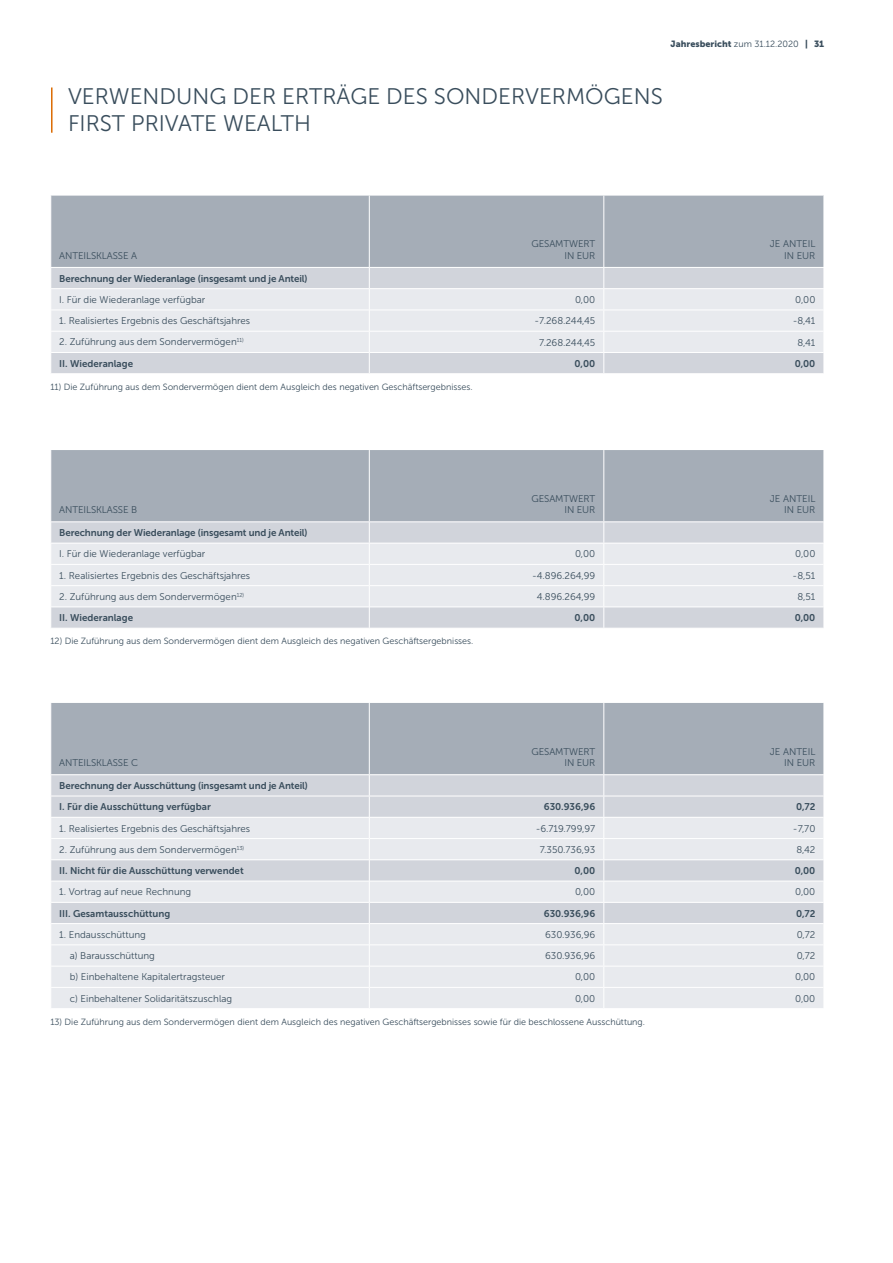
<style>
.page{position:relative;width:893px;height:1263px;background:#fff}
.page>*{position:absolute;margin:0;border:0;box-sizing:border-box;transform-origin:0 0}
.t1{font:22.5px/27px "Museo Sans 300";color:#394d5c}
.t2{font:9.75px/11.7px "Museo Sans 300";color:#394d5c;text-align:right}
.t3{font:9.75px/21.3px "Museo Sans 700";letter-spacing:-.01em;color:#394d5c}
.t4{font:9px "Museo Sans 300";color:#394d5c}
.t5{font:9px "Museo Sans 900";color:#394d5c}
.s1{font-family:"Museo Sans 300"}
</style>
<div class="page">
<hr style="left:51px;top:87px;width:2px;height:46px;background:#dc6b02">
<div style="left:51px;top:196px;width:772px;height:71px;background:#a5adb7"></div>
<div style="left:51px;top:268px;width:772px;height:105px;background:#d1d4db"></div>
<div style="left:51px;top:289px;width:772px;height:63px;background:#e8eaee"></div>
<hr style="left:50px;top:288px;width:319px;height:1px;background:#fff">
<hr style="left:369px;top:288px;width:235px;height:1px;background:#fff">
<hr style="left:370px;top:310px;width:234px;height:1px;background:#fff">
<hr style="left:370px;top:331px;width:234px;height:1px;background:#fff">
<hr style="left:370px;top:352px;width:234px;height:1px;background:#fff">
<hr style="left:51px;top:310px;width:318px;height:1px;background:#fff">
<hr style="left:51px;top:331px;width:318px;height:1px;background:#fff">
<hr style="left:51px;top:352px;width:318px;height:1px;background:#fff">
<hr style="left:604px;top:310px;width:219px;height:1px;background:#fff">
<hr style="left:604px;top:331px;width:219px;height:1px;background:#fff">
<hr style="left:604px;top:352px;width:219px;height:1px;background:#fff">
<hr style="left:604px;top:288px;width:220px;height:1px;background:#fff">
<svg style="left:823px;top:268px;width:1px;height:105px"></svg>
<hr style="left:369px;top:196px;width:1px;height:71px;background:#fff">
<svg style="left:369px;top:268px;width:1px;height:105px"></svg>
<hr style="left:603px;top:196px;width:1px;height:71px;background:#fff">
<svg style="left:603px;top:268px;width:1px;height:105px"></svg>
<div style="left:51px;top:450px;width:772px;height:71px;background:#a5adb7"></div>
<svg style="left:51px;top:522px;width:772px;height:106px;background:#d2d5dc"></svg>
<div style="left:51px;top:544px;width:772px;height:62px;background:#e8eaee"></div>
<hr style="left:50px;top:543px;width:319px;height:1px;background:#fff">
<hr style="left:369px;top:543px;width:235px;height:1px;background:#fff">
<hr style="left:370px;top:564px;width:234px;height:1px;background:#fff">
<hr style="left:370px;top:585px;width:234px;height:1px;background:#fff">
<hr style="left:370px;top:606px;width:234px;height:1px;background:#fff">
<hr style="left:51px;top:564px;width:318px;height:1px;background:#fff">
<hr style="left:51px;top:585px;width:318px;height:1px;background:#fff">
<hr style="left:51px;top:606px;width:318px;height:1px;background:#fff">
<hr style="left:604px;top:564px;width:219px;height:1px;background:#fff">
<hr style="left:604px;top:585px;width:219px;height:1px;background:#fff">
<hr style="left:604px;top:606px;width:219px;height:1px;background:#fff">
<hr style="left:604px;top:543px;width:220px;height:1px;background:#fff">
<svg style="left:823px;top:522px;width:1px;height:106px"></svg>
<hr style="left:369px;top:450px;width:1px;height:71px;background:#fff">
<svg style="left:369px;top:522px;width:1px;height:106px"></svg>
<hr style="left:603px;top:450px;width:1px;height:71px;background:#fff">
<svg style="left:603px;top:522px;width:1px;height:106px"></svg>
<div style="left:51px;top:703px;width:772px;height:71px;background:#a5adb7"></div>
<svg style="left:51px;top:775px;width:772px;height:42px;background:#d2d5db"></svg>
<svg style="left:51px;top:818px;width:772px;height:190px;background:#e3e5ea"></svg>
<hr style="left:50px;top:796px;width:319px;height:1px;background:#fff">
<hr style="left:50px;top:859px;width:319px;height:1px;background:#fff">
<hr style="left:369px;top:796px;width:235px;height:1px;background:#fff">
<hr style="left:370px;top:859px;width:234px;height:1px;background:#fff">
<hr style="left:370px;top:838px;width:234px;height:1px;background:#fff">
<hr style="left:370px;top:881px;width:234px;height:1px;background:#fff">
<hr style="left:370px;top:902px;width:234px;height:1px;background:#fff">
<hr style="left:370px;top:923px;width:234px;height:1px;background:#fff">
<hr style="left:370px;top:944px;width:234px;height:1px;background:#fff">
<hr style="left:370px;top:966px;width:234px;height:1px;background:#fff">
<hr style="left:370px;top:987px;width:234px;height:1px;background:#fff">
<hr style="left:51px;top:838px;width:318px;height:1px;background:#fff">
<hr style="left:51px;top:881px;width:318px;height:1px;background:#fff">
<hr style="left:51px;top:902px;width:318px;height:1px;background:#fff">
<hr style="left:51px;top:923px;width:318px;height:1px;background:#fff">
<hr style="left:51px;top:944px;width:318px;height:1px;background:#fff">
<hr style="left:51px;top:966px;width:318px;height:1px;background:#fff">
<hr style="left:51px;top:987px;width:318px;height:1px;background:#fff">
<hr style="left:604px;top:838px;width:219px;height:1px;background:#fff">
<hr style="left:604px;top:881px;width:219px;height:1px;background:#fff">
<hr style="left:604px;top:902px;width:219px;height:1px;background:#fff">
<hr style="left:604px;top:923px;width:219px;height:1px;background:#fff">
<hr style="left:604px;top:944px;width:219px;height:1px;background:#fff">
<hr style="left:604px;top:966px;width:219px;height:1px;background:#fff">
<hr style="left:604px;top:987px;width:219px;height:1px;background:#fff">
<hr style="left:604px;top:796px;width:220px;height:1px;background:#fff">
<hr style="left:604px;top:859px;width:219px;height:1px;background:#fff">
<svg style="left:823px;top:775px;width:1px;height:148px"></svg>
<hr style="left:369px;top:703px;width:1px;height:71px;background:#fff">
<svg style="left:369px;top:775px;width:1px;height:233px"></svg>
<hr style="left:603px;top:703px;width:1px;height:71px;background:#fff">
<svg style="left:603px;top:775px;width:1px;height:233px"></svg>
<p class="t5" style="left:671px;top:39px;width:155px">Jahresbericht <span class="s1">zum 31.12.2020</span> | 31</p>
<h1 class="t1" style="left:68px;top:83px;width:596px">VERWENDUNG DER ERTRÄGE DES SONDERVERMÖGENS<br>FIRST PRIVATE WEALTH</h1>
<p class="t2" style="left:59px;top:250px;width:79px">ANTEILSKLASSE A</p>
<p class="t2" style="left:531px;top:238px;width:65px">GESAMTWERT<br>IN EUR</p>
<p class="t2" style="left:770px;top:238px;width:47px">JE ANTEIL<br>IN EUR</p>
<p class="t3" style="left:59px;top:268px;width:250px">Berechnung der Wiederanlage (insgesamt und je Anteil)</p>
<p class="t2" style="left:59px;top:294px;width:148px">I. Für die Wiederanlage verfügbar</p>
<p class="t2" style="left:575px;top:294px;width:22px">0,00</p>
<p class="t2" style="left:795px;top:294px;width:22px">0,00</p>
<p class="t2" style="left:59px;top:315px;width:192px">1. Realisiertes Ergebnis des Geschäftsjahres</p>
<p class="t2" style="left:534px;top:315px;width:62px">-7.268.244,45</p>
<p class="t2" style="left:793px;top:315px;width:24px">-8,41</p>
<p class="t2" style="left:59px;top:336px;width:186px">2. Zuführung aus dem Sondervermögen<sup>11)</sup></p>
<p class="t2" style="left:539px;top:336px;width:58px">7.268.244,45</p>
<p class="t2" style="left:797px;top:336px;width:19px">8,41</p>
<p class="t3" style="left:59px;top:353px;width:75px">II. Wiederanlage</p>
<p class="t3" style="left:575px;top:353px;width:22px">0,00</p>
<p class="t3" style="left:795px;top:353px;width:22px">0,00</p>
<p class="t4" style="left:50px;top:382px;width:424px">11) Die Zuführung aus dem Sondervermögen dient dem Ausgleich des negativen Geschäftsergebnisses.</p>
<p class="t2" style="left:59px;top:504px;width:79px">ANTEILSKLASSE B</p>
<p class="t2" style="left:531px;top:492px;width:65px">GESAMTWERT<br>IN EUR</p>
<p class="t2" style="left:770px;top:492px;width:47px">JE ANTEIL<br>IN EUR</p>
<p class="t3" style="left:59px;top:522px;width:250px">Berechnung der Wiederanlage (insgesamt und je Anteil)</p>
<p class="t2" style="left:59px;top:548px;width:148px">I. Für die Wiederanlage verfügbar</p>
<p class="t2" style="left:575px;top:548px;width:22px">0,00</p>
<p class="t2" style="left:795px;top:548px;width:22px">0,00</p>
<p class="t2" style="left:59px;top:569px;width:192px">1. Realisiertes Ergebnis des Geschäftsjahres</p>
<p class="t2" style="left:532px;top:569px;width:65px">-4.896.264,99</p>
<p class="t2" style="left:792px;top:569px;width:24px">-8,51</p>
<p class="t2" style="left:59px;top:591px;width:187px">2. Zuführung aus dem Sondervermögen<sup>12)</sup></p>
<p class="t2" style="left:537px;top:591px;width:60px">4.896.264,99</p>
<p class="t2" style="left:797px;top:591px;width:20px">8,51</p>
<p class="t3" style="left:59px;top:607px;width:75px">II. Wiederanlage</p>
<p class="t3" style="left:575px;top:607px;width:22px">0,00</p>
<p class="t3" style="left:795px;top:607px;width:22px">0,00</p>
<p class="t4" style="left:50px;top:636px;width:425px">12) Die Zuführung aus dem Sondervermögen dient dem Ausgleich des negativen Geschäftsergebnisses.</p>
<p class="t2" style="left:59px;top:757px;width:80px">ANTEILSKLASSE C</p>
<p class="t2" style="left:531px;top:745px;width:65px">GESAMTWERT<br>IN EUR</p>
<p class="t2" style="left:770px;top:745px;width:47px">JE ANTEIL<br>IN EUR</p>
<p class="t3" style="left:59px;top:775px;width:250px">Berechnung der Ausschüttung (insgesamt und je Anteil)<br>I. Für die Ausschüttung verfügbar</p>
<p class="t3" style="left:544px;top:796px;width:53px">630.936,96</p>
<p class="t3" style="left:796px;top:796px;width:21px">0,72</p>
<p class="t2" style="left:59px;top:822px;width:192px">1. Realisiertes Ergebnis des Geschäftsjahres</p>
<p class="t2" style="left:536px;top:822px;width:61px">-6.719.799,97</p>
<p class="t2" style="left:793px;top:822px;width:24px">-7,70</p>
<p class="t2" style="left:59px;top:844px;width:187px">2. Zuführung aus dem Sondervermögen<sup>13)</sup></p>
<p class="t2" style="left:540px;top:844px;width:57px">7.350.736,93</p>
<p class="t2" style="left:796px;top:844px;width:20px">8,42</p>
<p class="t3" style="left:59px;top:860px;width:186px">II. Nicht für die Ausschüttung verwendet</p>
<p class="t3" style="left:575px;top:860px;width:22px">0,00</p>
<p class="t3" style="left:795px;top:860px;width:22px">0,00</p>
<p class="t2" style="left:59px;top:886px;width:134px">1. Vortrag auf neue Rechnung</p>
<p class="t2" style="left:575px;top:886px;width:22px">0,00</p>
<p class="t2" style="left:795px;top:886px;width:22px">0,00</p>
<p class="t3" style="left:59px;top:902px;width:113px">III. Gesamtausschüttung</p>
<p class="t3" style="left:544px;top:902px;width:53px">630.936,96</p>
<p class="t3" style="left:796px;top:902px;width:21px">0,72</p>
<p class="t2" style="left:59px;top:929px;width:88px">1. Endausschüttung</p>
<p class="t2" style="left:545px;top:929px;width:52px">630.936,96</p>
<p class="t2" style="left:797px;top:929px;width:20px">0,72</p>
<p class="t2" style="left:70px;top:950px;width:87px">a) Barausschüttung</p>
<p class="t2" style="left:545px;top:950px;width:52px">630.936,96</p>
<p class="t2" style="left:797px;top:950px;width:20px">0,72</p>
<p class="t2" style="left:70px;top:971px;width:157px">b) Einbehaltene Kapitalertragsteuer</p>
<p class="t2" style="left:575px;top:971px;width:22px">0,00</p>
<p class="t2" style="left:795px;top:971px;width:22px">0,00</p>
<p class="t2" style="left:70px;top:992px;width:164px">c) Einbehaltener Solidaritätszuschlag</p>
<p class="t2" style="left:575px;top:992px;width:22px">0,00</p>
<p class="t2" style="left:795px;top:992px;width:22px">0,00</p>
<p class="t4" style="left:50px;top:1017px;width:596px">13) Die Zuführung aus dem Sondervermögen dient dem Ausgleich des negativen Geschäftsergebnisses sowie für die beschlossene Ausschüttung.</p>
</div>
